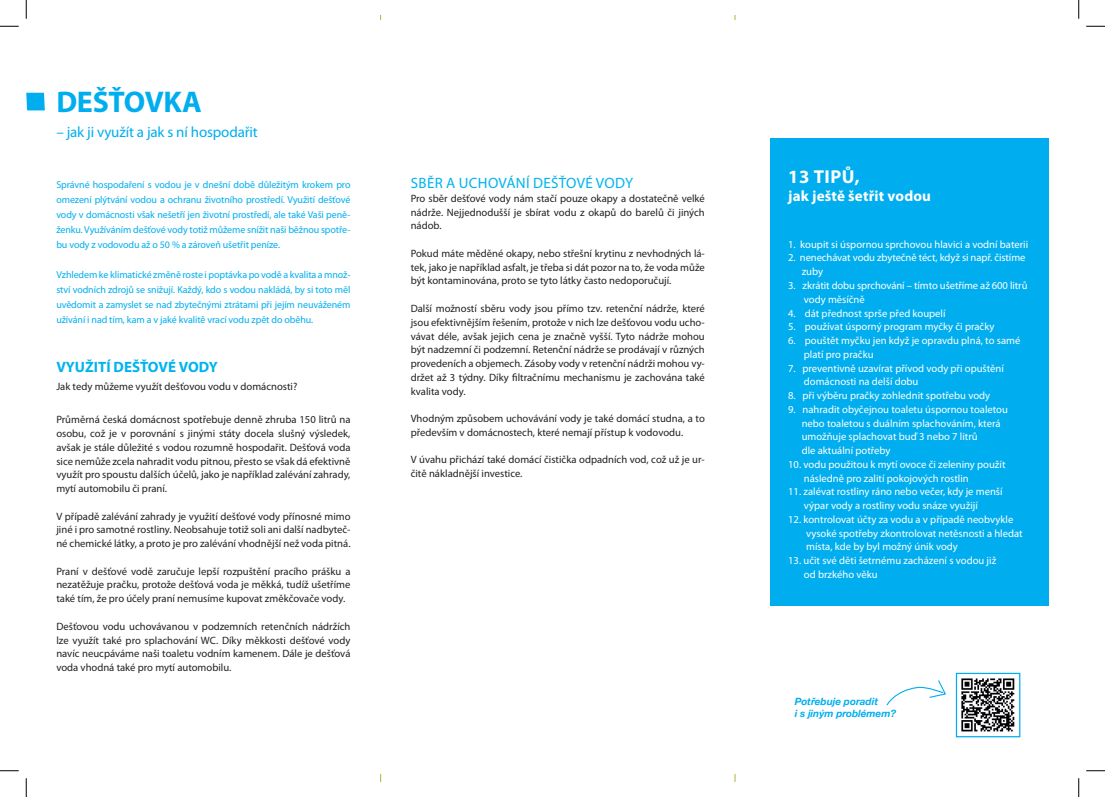
<style>
.page{position:relative;width:1105px;height:797px;background:#fff}
.page>*{position:absolute;margin:0;border:0;box-sizing:border-box;transform-origin:0 0}
.t1{font:700 30px "Myriad Pro";letter-spacing:-.01em;color:#00aeef}
.t2{font:700 18.75px "Myriad Pro";letter-spacing:.03em;color:#fff}
.t3{font:15px "Myriad Pro";letter-spacing:-.01em;color:#00aeef}
.t4{font:15px "Myriad Pro";letter-spacing:.02em;color:#00b3ef}
.t5{font:700 15px "Myriad Pro";letter-spacing:.01em;color:#fff}
.t6{font:700 15px "Myriad Pro";color:#00b3ef}
.t7{font:10.62px/13.8px "Myriad Pro";color:#231f20;text-align:justify}
.t8{font:10.62px/13.8px "Myriad Pro";color:#fff}
.t9{font:10px/15px "Myriad Pro";letter-spacing:-.01em;color:#00aeef;text-align:justify}
.t10{font:italic 700 10px/12px "Helvetica Neue";color:#00aeef}
</style>
<div class="page">
<svg style="left:26px;top:93px;width:19px;height:17px"></svg>
<img style="left:958px;top:674px;width:60px;height:58px">
<div style="left:956px;top:672px;width:64px;height:65px;border:1px solid #00aeef"></div>
<svg style="left:886px;top:680px;width:60px;height:26px"></svg>
<div style="left:770px;top:138px;width:278px;height:468px;background:#00aeef"></div>
<svg style="left:0;top:25px;width:19px;height:2px"></svg>
<svg style="left:1086px;top:25px;width:19px;height:2px"></svg>
<svg style="left:0;top:770px;width:19px;height:1px"></svg>
<svg style="left:1086px;top:770px;width:19px;height:1px"></svg>
<svg style="left:25px;top:0;width:2px;height:19px"></svg>
<svg style="left:25px;top:778px;width:2px;height:19px"></svg>
<svg style="left:1078px;top:0;width:1px;height:19px"></svg>
<svg style="left:1078px;top:778px;width:1px;height:19px"></svg>
<h1 class="t1" style="left:56px;top:82px;width:147px">DEŠŤOVKA</h1>
<h3 class="t3" style="left:56px;top:123px;width:203px">– jak ji využít a jak s ní hospodařit</h3>
<p class="t9" style="left:56px;top:177px;width:296px">Správné hospodaření s vodou je v dnešní době důležitým krokem pro omezení plýtvání vodou a ochranu životního prostředí. Využití dešťové vody v domácnosti však nešetří jen životní prostředí, ale také Vaši peně&shy;ženku. Využíváním dešťové vody totiž můžeme snížit naši běžnou spotře&shy;bu vody z vodovodu až o 50 % a zároveň ušetřit peníze.</p>
<p class="t9" style="left:56px;top:267px;width:296px">Vzhledem ke klimatické změně roste i poptávka po vodě a kvalita a množ&shy;ství vodních zdrojů se snižují. Každý, kdo s vodou nakládá, by si toto měl uvědomit a zamyslet se nad zbytečnými ztrátami při jejím neuváženém užívání i nad tím, kam a v jaké kvalitě vrací vodu zpět do oběhu.</p>
<h3 class="t6" style="left:56px;top:357px;width:163px">VYUŽITÍ DEŠŤOVÉ VODY</h3>
<p class="t7" style="left:56px;top:380px;width:243px">Jak tedy můžeme využít dešťovou vodu v domácnosti?</p>
<p class="t7" style="left:56px;top:413px;width:296px">Průměrná česká domácnost spotřebuje denně zhruba 150 litrů na osobu, což je v porovnání s jinými státy docela slušný výsledek, avšak je stále důležité s vodou rozumně hospodařit. Dešťová voda sice nemůže zcela nahradit vodu pitnou, přesto se však dá efektivně využít pro spoustu dalších účelů, jako je například zalévání zahrady, mytí automobilu či praní.</p>
<p class="t7" style="left:56px;top:509px;width:296px">V případě zalévání zahrady je využití dešťové vody přínosné mimo jiné i pro samotné rostliny. Neobsahuje totiž soli ani další nadbyteč&shy;né chemické látky, a proto je pro zalévání vhodnější než voda pitná.</p>
<p class="t7" style="left:56px;top:564px;width:296px">Praní v dešťové vodě zaručuje lepší rozpuštění pracího prášku a nezatěžuje pračku, protože dešťová voda je měkká, tudíž ušetříme také tím, že pro účely praní nemusíme kupovat změkčovače vody.</p>
<p class="t7" style="left:56px;top:619px;width:296px">Dešťovou vodu uchovávanou v podzemních retenčních nádržích lze využít také pro splachování WC. Díky měkkosti dešťové vody navíc neucpáváme naši toaletu vodním kamenem. Dále je dešťová voda vhodná také pro mytí automobilu.</p>
<h3 class="t4" style="left:411px;top:175px;width:224px">SBĚR A UCHOVÁNÍ DEŠŤOVÉ VODY</h3>
<p class="t7" style="left:411px;top:192px;width:296px">Pro sběr dešťové vody nám stačí pouze okapy a dostatečně velké nádrže. Nejjednodušší je sbírat vodu z okapů do barelů či jiných nádob.</p>
<p class="t7" style="left:411px;top:247px;width:296px">Pokud máte měděné okapy, nebo střešní krytinu z nevhodných lá&shy;tek, jako je například asfalt, je třeba si dát pozor na to, že voda může být kontaminována, proto se tyto látky často nedoporučují.</p>
<p class="t7" style="left:411px;top:302px;width:296px">Další možností sběru vody jsou přímo tzv. retenční nádrže, které jsou efektivnějším řešením, protože v nich lze dešťovou vodu ucho&shy;vávat déle, avšak jejich cena je značně vyšší. Tyto nádrže mohou být nadzemní či podzemní. Retenční nádrže se prodávají v různých provedeních a objemech. Zásoby vody v retenční nádrži mohou vy&shy;držet až 3 týdny. Díky filtračnímu mechanismu je zachována také kvalita vody.</p>
<p class="t7" style="left:411px;top:412px;width:296px">Vhodným způsobem uchovávání vody je také domácí studna, a to především v domácnostech, které nemají přístup k vodovodu.</p>
<p class="t7" style="left:411px;top:453px;width:296px">V úvahu přichází také domácí čistička odpadních vod, což už je ur&shy;čitě nákladnější investice.</p>
<h2 class="t2" style="left:788px;top:164px;width:73px">13 TIPŮ,</h2>
<h3 class="t5" style="left:788px;top:187px;width:144px">jak ještě šetřit vodou</h3>
<p class="t8" style="left:788px;top:237px;width:242px">1. koupit si úspornou sprchovou hlavici a vodní baterii</p>
<p class="t8" style="left:802px;top:251px;width:225px;text-indent:-14px">2. nenechávat vodu zbytečně téct, když si např. čistíme zuby</p>
<p class="t8" style="left:804px;top:279px;width:225px;text-indent:-16px">3. zkrátit dobu sprchování – tímto ušetříme až 600 litrů vody měsíčně</p>
<p class="t8" style="left:788px;top:306px;width:159px">4. dát přednost sprše před koupelí</p>
<p class="t8" style="left:788px;top:320px;width:208px">5. používat úsporný program myčky či pračky</p>
<p class="t8" style="left:804px;top:334px;width:218px;text-indent:-16px">6. pouštět myčku jen když je opravdu plná, to samé platí pro pračku</p>
<p class="t8" style="left:804px;top:361px;width:202px;text-indent:-16px">7. preventivně uzavírat přívod vody při opuštění domácnosti na delší dobu</p>
<p class="t8" style="left:788px;top:389px;width:204px">8. při výběru pračky zohlednit spotřebu vody</p>
<p class="t8" style="left:802px;top:402px;width:208px;text-indent:-14px">9. nahradit obyčejnou toaletu úspornou toaletou nebo toaletou s duálním splachováním, která umožňuje splachovat buď 3 nebo 7 litrů<br>dle aktuální potřeby</p>
<p class="t8" style="left:804px;top:457px;width:203px;text-indent:-16px">10. vodu použitou k mytí ovoce či zeleniny použít následně pro zalití pokojových rostlin</p>
<p class="t8" style="left:804px;top:485px;width:200px;text-indent:-16px">11. zalévat rostliny ráno nebo večer, kdy je menší výpar vody a rostliny vodu snáze využijí</p>
<p class="t8" style="left:806px;top:512px;width:218px;text-indent:-18px">12. kontrolovat účty za vodu a v případě neobvykle vysoké spotřeby zkontrolovat netěsnosti a hledat místa, kde by byl možný únik vody</p>
<p class="t8" style="left:804px;top:554px;width:194px;text-indent:-16px">13. učit své děti šetrnému zacházení s vodou již od brzkého věku</p>
<p class="t10" style="left:795px;top:696px;width:103px">Potřebuje poradit<br>i s jiným problémem?</p>
</div>
